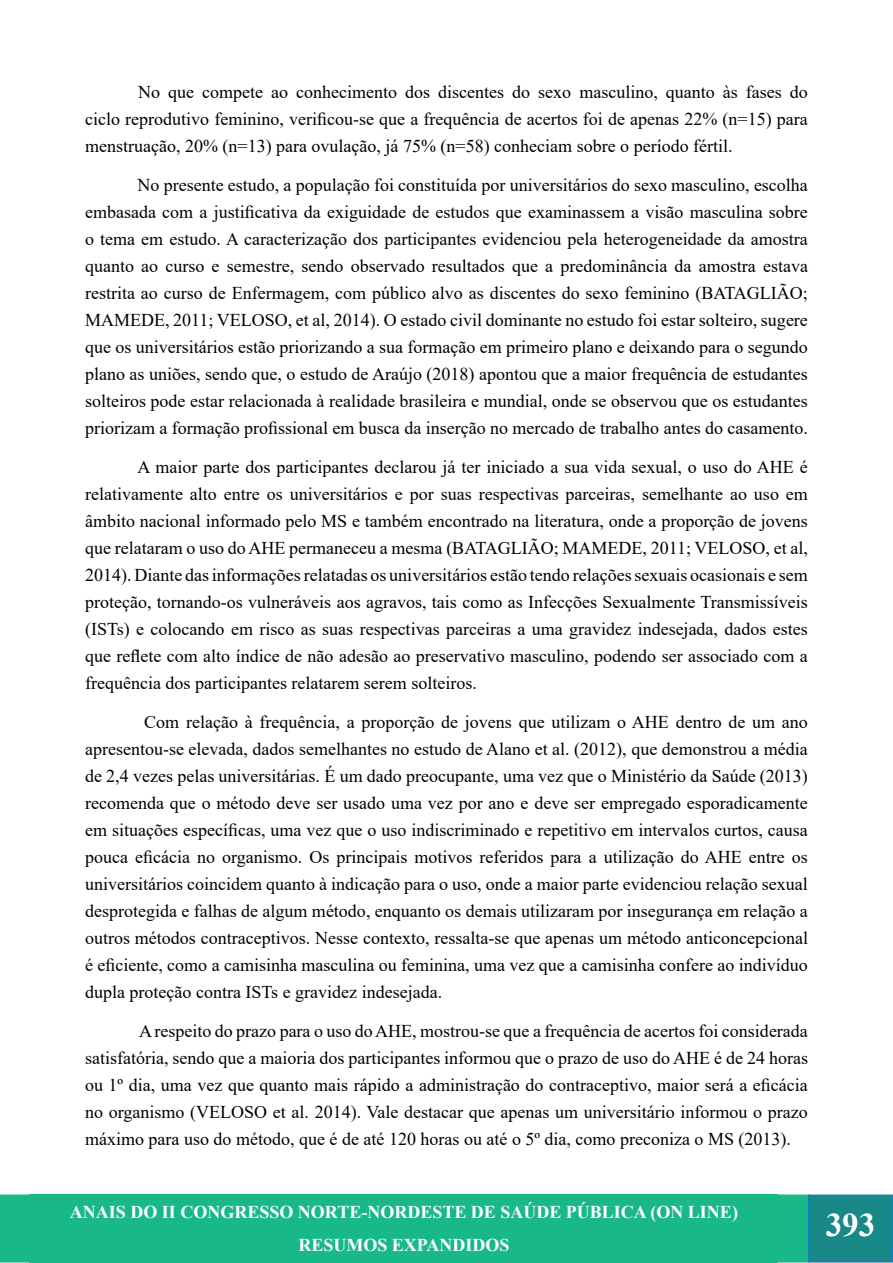
<style>
.page{position:relative;width:893px;height:1263px;background:#fff}
.page>*{position:absolute;margin:0;border:0;box-sizing:border-box;transform-origin:0 0}
.t1{font:700 33px "Times New Roman";color:#fff}
.t2{font:18px/27px "Times New Roman";color:#000;text-align:justify}
.t3{font:700 18px/33px "Times New Roman";color:#fff;text-align:center}
</style>
<div class="page">
<div style="left:0;top:1194px;width:808px;height:68px;background:#18b987"></div>
<div style="left:809px;top:1195px;width:83px;height:67px;background:#188987"></div>
<div style="left:808px;top:1194px;width:85px;height:68px;border:2px solid #167ec4"></div>
<div style="left:30px;top:1194px;width:748px;height:68px;background:#18b987"></div>
<p class="t2" style="left:85px;top:77px;width:724px;text-indent:53px">No que compete ao conhecimento dos discentes do sexo masculino, quanto às fases do ciclo reprodutivo feminino, verificou-se que a frequência de acertos foi de apenas 22% (n=15) para menstruação, 20% (n=13) para ovulação, já 75% (n=58) conheciam sobre o período fértil.</p>
<p class="t2" style="left:85px;top:170px;width:724px;text-indent:52px">No presente estudo, a população foi constituída por universitários do sexo masculino, escolha embasada com a justificativa da exiguidade de estudos que examinassem a visão masculina sobre o tema em estudo. A caracterização dos participantes evidenciou pela heterogeneidade da amostra quanto ao curso e semestre, sendo observado resultados que a predominância da amostra estava restrita ao curso de Enfermagem, com público alvo as discentes do sexo feminino (BATAGLIÃO; MAMEDE, 2011; VELOSO, et al, 2014). O estado civil dominante no estudo foi estar solteiro, sugere que os universitários estão priorizando a sua formação em primeiro plano e deixando para o segundo plano as uniões, sendo que, o estudo de Araújo (2018) apontou que a maior frequência de estudantes solteiros pode estar relacionada à realidade brasileira e mundial, onde se observou que os estudantes priorizam a formação profissional em busca da inserção no mercado de trabalho antes do casamento.</p>
<p class="t2" style="left:85px;top:452px;width:724px;text-indent:52px">A maior parte dos participantes declarou já ter iniciado a sua vida sexual, o uso do AHE é relativamente alto entre os universitários e por suas respectivas parceiras, semelhante ao uso em âmbito nacional informado pelo MS e também encontrado na literatura, onde a proporção de jovens que relataram o uso do AHE permaneceu a mesma (BATAGLIÃO; MAMEDE, 2011; VELOSO, et al, 2014). Diante das informações relatadas os universitários estão tendo relações sexuais ocasionais e sem proteção, tornando-os vulneráveis aos agravos, tais como as Infecções Sexualmente Transmissíveis (ISTs) e colocando em risco as suas respectivas parceiras a uma gravidez indesejada, dados estes que reflete com alto índice de não adesão ao preservativo masculino, podendo ser associado com a frequência dos participantes relatarem serem solteiros.</p>
<p class="t2" style="left:85px;top:707px;width:724px;text-indent:59px">Com relação à frequência, a proporção de jovens que utilizam o AHE dentro de um ano apresentou-se elevada, dados semelhantes no estudo de Alano et al. (2012), que demonstrou a média de 2,4 vezes pelas universitárias. É um dado preocupante, uma vez que o Ministério da Saúde (2013) recomenda que o método deve ser usado uma vez por ano e deve ser empregado esporadicamente em situações específicas, uma vez que o uso indiscriminado e repetitivo em intervalos curtos, causa pouca eficácia no organismo. Os principais motivos referidos para a utilização do AHE entre os universitários coincidem quanto à indicação para o uso, onde a maior parte evidenciou relação sexual desprotegida e falhas de algum método, enquanto os demais utilizaram por insegurança em relação a outros métodos contraceptivos. Nesse contexto, ressalta-se que apenas um método anticoncepcional é eficiente, como a camisinha masculina ou feminina, uma vez que a camisinha confere ao indivíduo dupla proteção contra ISTs e gravidez indesejada.</p>
<p class="t2" style="left:85px;top:1016px;width:724px;text-indent:54px">A respeito do prazo para o uso do AHE, mostrou-se que a frequência de acertos foi considerada satisfatória, sendo que a maioria dos participantes informou que o prazo de uso do AHE é de 24 horas ou 1º dia, uma vez que quanto mais rápido a administração do contraceptivo, maior será a eficácia no organismo (VELOSO et al. 2014). Vale destacar que apenas um universitário informou o prazo máximo para uso do método, que é de até 120 horas ou até o 5º dia, como preconiza o MS (2013).</p>
<p class="t3" style="left:70px;top:1195px;width:669px">ANAIS DO II CONGRESSO NORTE-NORDESTE DE SAÚDE PÚBLICA (ON LINE)<br>RESUMOS EXPANDIDOS</p>
<h1 class="t1" style="left:826px;top:1201px;width:51px">393</h1>
</div>
